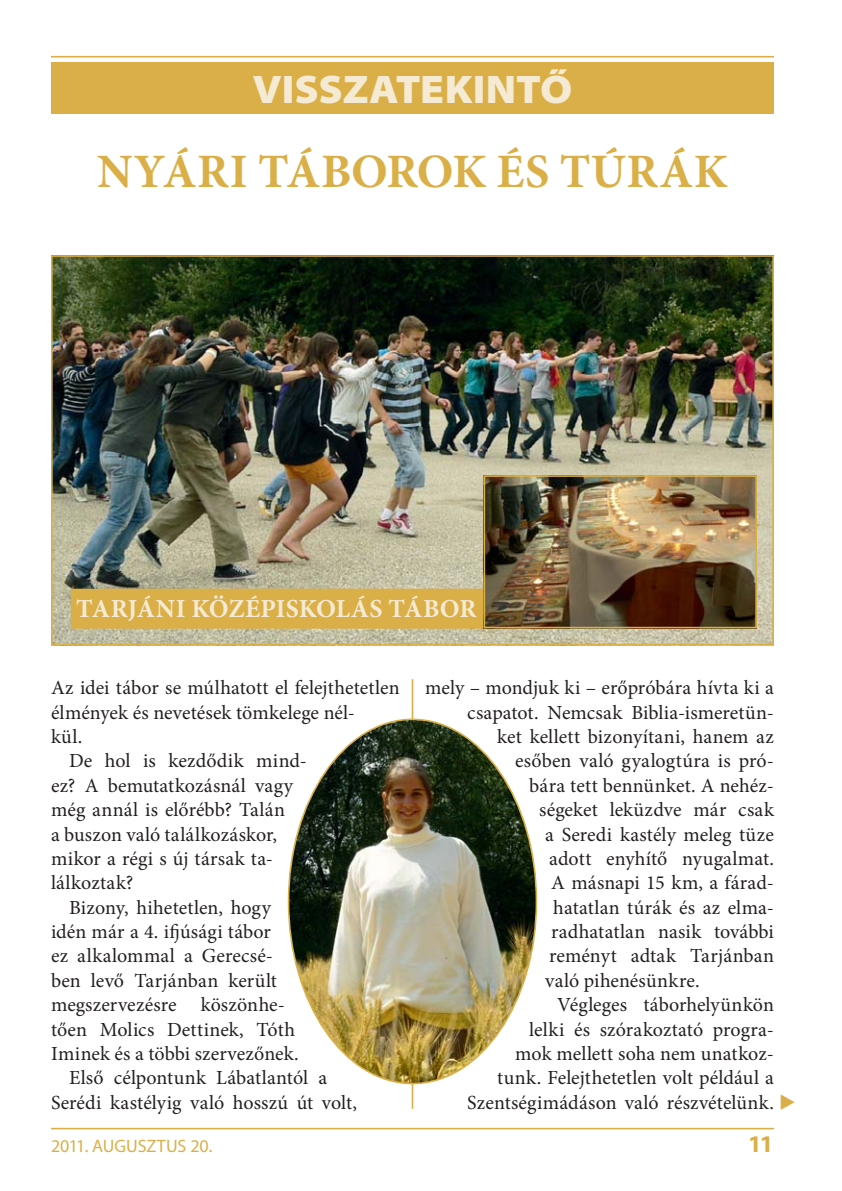
<style>
.page{position:relative;width:842px;height:1191px;background:#fff}
.page>*{position:absolute;margin:0;border:0;box-sizing:border-box;transform-origin:0 0}
.t1{font:700 48px "Minion Pro";letter-spacing:.01em;color:#dbaf47}
.t2{font:900 semi-expanded 40px "Myriad Pro";letter-spacing:-.01em;color:#f5ead4}
.t3{font:700 26px "Minion Pro";letter-spacing:-.005em;color:#f5ead4}
.t4{font:700 semi-expanded 24px "Myriad Pro";color:#dbaf47}
.t5{font:20px "Minion Pro";letter-spacing:.005em;color:#231f20}
.t6{font:18px "Myriad Pro";letter-spacing:-.005em;color:#dbaf47}
.s1{font-family:"European Pi Three";color:#dbaf47}
</style>
<div class="page">
<hr style="left:51px;top:1127px;width:723px;height:2px;background:#dbaf47">
<hr style="left:412px;top:679px;width:1px;height:429px;background:#dbaf47">
<img style="left:54px;top:258px;width:717px;height:384px">
<div style="left:51px;top:255px;width:723px;height:390px;border:2px solid #dbaf47"></div>
<hr style="left:51px;top:56px;width:723px;height:1px;background:#dbaf47">
<div style="left:51px;top:62px;width:723px;height:51px;background:#dbaf47"></div>
<img style="left:289px;top:719px;width:247px;height:364px;border-radius:50%">
<div style="left:71px;top:588px;width:541px;height:40px;background:#dbaf47"></div>
<img style="left:487px;top:478px;width:267px;height:147px">
<div style="left:484px;top:475px;width:273px;height:153px;border:2px solid #dbaf47"></div>
<h2 class="t2" style="left:252px;top:74px;width:322px">VISSZATEKINTŐ</h2>
<h1 class="t1" style="left:97px;top:152px;width:632px">NYÁRI TÁBOROK ÉS TÚRÁK</h1>
<h3 class="t3" style="left:76px;top:598px;width:402px">TARJÁNI KÖZÉPISKOLÁS TÁBOR</h3>
<p class="t5" style="left:51px;top:680px;width:350px">Az idei tábor se múlhatott el felejthetetlen</p>
<p class="t5" style="left:51px;top:704px;width:306px">élmények és nevetések tömkelege nél-</p>
<p class="t5" style="left:51px;top:728px;width:33px">kül.</p>
<p class="t5" style="left:69px;top:753px;width:240px">De hol is kezdődik mind-</p>
<p class="t5" style="left:51px;top:777px;width:244px">ez? A bemutatkozásnál vagy</p>
<p class="t5" style="left:51px;top:802px;width:235px">még annál is előrébb? Talán</p>
<p class="t5" style="left:51px;top:826px;width:228px">a buszon való találkozáskor,</p>
<p class="t5" style="left:51px;top:850px;width:224px">mikor a régi s új társak ta-</p>
<p class="t5" style="left:51px;top:875px;width:84px">lálkoztak?</p>
<p class="t5" style="left:69px;top:899px;width:203px">Bizony, hihetetlen, hogy</p>
<p class="t5" style="left:51px;top:923px;width:221px">idén már a 4. ifjúsági tábor</p>
<p class="t5" style="left:51px;top:948px;width:224px">ez alkalommal a Gerecsé-</p>
<p class="t5" style="left:51px;top:972px;width:228px">ben levő Tarjánban került</p>
<p class="t5" style="left:51px;top:997px;width:235px">megszervezésre köszönhe-</p>
<p class="t5" style="left:51px;top:1021px;width:246px">tően Molics Dettinek, Tóth</p>
<p class="t5" style="left:51px;top:1045px;width:249px">Iminek és a többi szervezőnek.</p>
<p class="t5" style="left:69px;top:1070px;width:260px">Első célpontunk Lábatlantól a</p>
<p class="t5" style="left:51px;top:1094px;width:308px">Serédi kastélyig való hosszú út volt,</p>
<p class="t5" style="left:425px;top:680px;width:350px">mely – mondjuk ki – erőpróbára hívta ki a</p>
<p class="t5" style="left:467px;top:704px;width:308px">csapatot. Nemcsak Biblia-ismeretün-</p>
<p class="t5" style="left:497px;top:728px;width:278px">ket kellett bizonyítani, hanem az</p>
<p class="t5" style="left:515px;top:753px;width:260px">esőben való gyalogtúra is pró-</p>
<p class="t5" style="left:529px;top:777px;width:246px">bára tett bennünket. A nehéz-</p>
<p class="t5" style="left:539px;top:802px;width:236px">ségeket leküzdve már csak</p>
<p class="t5" style="left:545px;top:826px;width:230px">a Seredi kastély meleg tüze</p>
<p class="t5" style="left:549px;top:850px;width:226px">adott enyhítő nyugalmat.</p>
<p class="t5" style="left:551px;top:875px;width:224px">A másnapi 15 km, a fárad-</p>
<p class="t5" style="left:553px;top:899px;width:222px">hatatlan túrák és az elma-</p>
<p class="t5" style="left:551px;top:923px;width:224px">radhatatlan nasik további</p>
<p class="t5" style="left:549px;top:948px;width:226px">reményt adtak Tarjánban</p>
<p class="t5" style="left:545px;top:972px;width:156px">való pihenésünkre.</p>
<p class="t5" style="left:557px;top:997px;width:218px">Végleges táborhelyünkön</p>
<p class="t5" style="left:529px;top:1021px;width:246px">lelki és szórakoztató progra-</p>
<p class="t5" style="left:515px;top:1045px;width:260px">mok mellett soha nem unatkoz-</p>
<p class="t5" style="left:497px;top:1070px;width:278px">tunk. Felejthetetlen volt például a</p>
<p class="t5" style="left:467px;top:1094px;width:331px">Szentségimádáson való részvételünk. <span class="s1">-</span></p>
<p class="t6" style="left:51px;top:1139px;width:163px">2011. AUGUSZTUS 20.</p>
<p class="t4" style="left:748px;top:1135px;width:28px">11</p>
</div>
